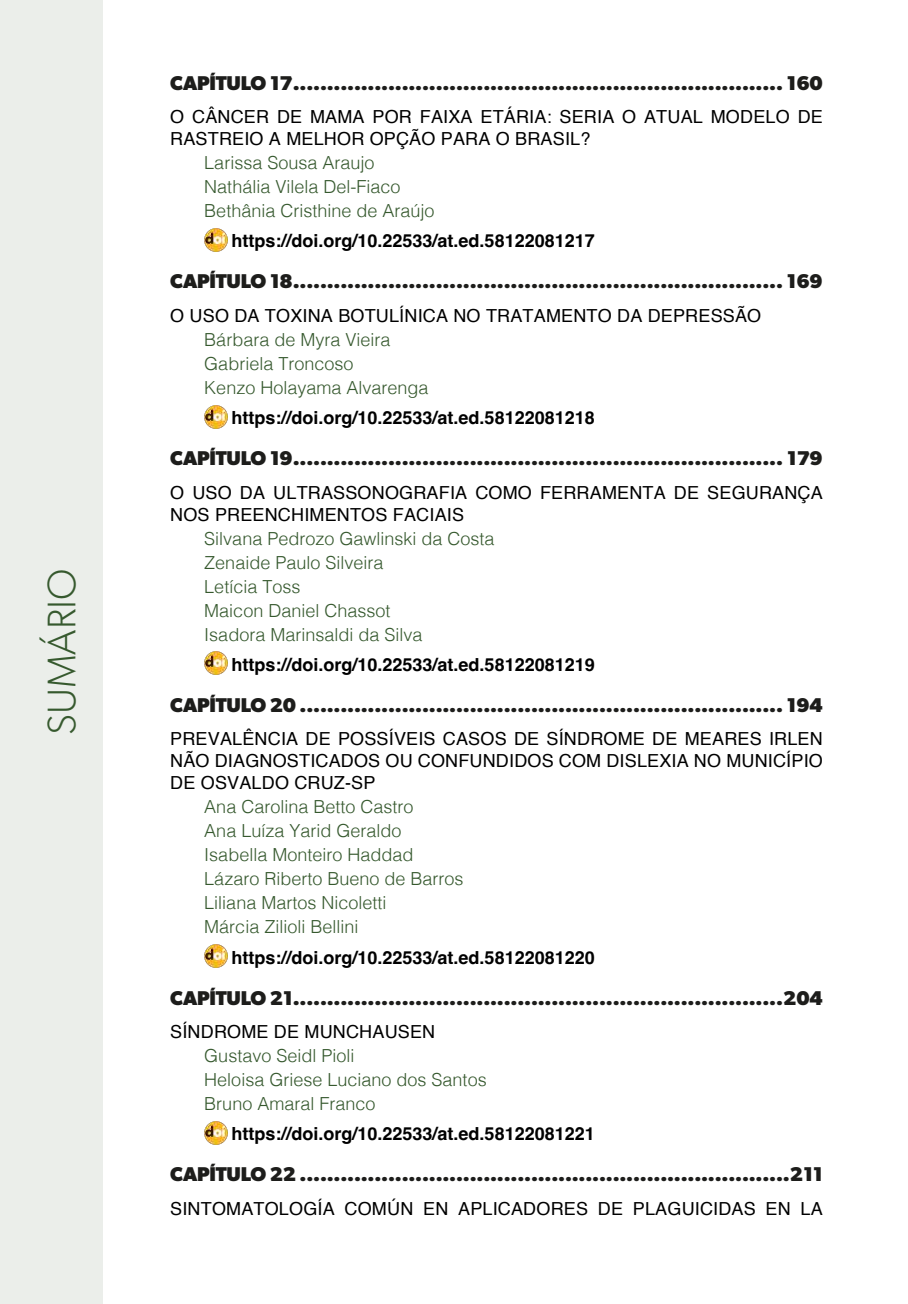
<style>
.page{position:relative;width:908px;height:1304px;background:#fff}
.page>*{position:absolute;margin:0;border:0;box-sizing:border-box;transform-origin:0 0}
.t1{font:300 40px "Gibson";color:#36592e}
.t2{font:700 20px "Gibson";letter-spacing:-.01em;color:#1d1d1b}
.t3{font:300 18px/24px "Helvetica";color:#36592e}
.t4{font:18px/22px "Helvetica";letter-spacing:.01em;color:#000}
.t5{font:700 18px "Helvetica";color:#000}
</style>
<div class="page">
<div style="left:0;top:0;width:103px;height:1304px;background:#ebeeea"></div>
<img style="left:204px;top:228px;width:23px;height:23px">
<img style="left:204px;top:405px;width:23px;height:23px">
<img style="left:204px;top:652px;width:23px;height:23px">
<img style="left:204px;top:945px;width:23px;height:23px">
<img style="left:204px;top:1121px;width:23px;height:23px">
<h1 class="t1" style="left:37px;top:735px;width:167px;rotate:-90deg">SUMÁRIO</h1>
<p class="t2" style="left:170px;top:71px;width:653px">CAPÍTULO 17........................................................................ 160</p>
<p class="t4" style="left:170px;top:106px;width:653px">O CÂNCER DE MAMA POR FAIXA ETÁRIA: SERIA O ATUAL MODELO DE<br>RASTREIO A MELHOR OPÇÃO PARA O BRASIL?</p>
<p class="t3" style="left:204px;top:149px;width:232px">Larissa Sousa Araujo<br>Nathália Vilela Del-Fiaco<br>Bethânia Cristhine de Araújo</p>
<p class="t5" style="left:231px;top:230px;width:365px">https://doi.org/10.22533/at.ed.58122081217</p>
<p class="t2" style="left:170px;top:270px;width:653px">CAPÍTULO 18........................................................................ 169</p>
<p class="t4" style="left:170px;top:305px;width:592px">O USO DA TOXINA BOTULÍNICA NO TRATAMENTO DA DEPRESSÃO</p>
<p class="t3" style="left:204px;top:326px;width:226px">Bárbara de Myra Vieira<br>Gabriela Troncoso<br>Kenzo Holayama Alvarenga</p>
<p class="t5" style="left:231px;top:407px;width:365px">https://doi.org/10.22533/at.ed.58122081218</p>
<p class="t2" style="left:170px;top:446px;width:653px">CAPÍTULO 19........................................................................ 179</p>
<p class="t4" style="left:170px;top:482px;width:653px">O USO DA ULTRASSONOGRAFIA COMO FERRAMENTA DE SEGURANÇA<br>NOS PREENCHIMENTOS FACIAIS</p>
<p class="t3" style="left:204px;top:525px;width:292px">Silvana Pedrozo Gawlinski da Costa<br>Zenaide Paulo Silveira<br>Letícia Toss<br>Maicon Daniel Chassot<br>Isadora Marinsaldi da Silva</p>
<p class="t5" style="left:231px;top:654px;width:365px">https://doi.org/10.22533/at.ed.58122081219</p>
<p class="t2" style="left:170px;top:693px;width:653px">CAPÍTULO 20 ....................................................................... 194</p>
<p class="t4" style="left:170px;top:729px;width:653px;text-align:justify">PREVALÊNCIA DE POSSÍVEIS CASOS DE SÍNDROME DE MEARES IRLEN NÃO DIAGNOSTICADOS OU CONFUNDIDOS COM DISLEXIA NO MUNICÍPIO DE OSVALDO CRUZ-SP</p>
<p class="t3" style="left:204px;top:794px;width:261px">Ana Carolina Betto Castro<br>Ana Luíza Yarid Geraldo<br>Isabella Monteiro Haddad<br>Lázaro Riberto Bueno de Barros<br>Liliana Martos Nicoletti<br>Márcia Zilioli Bellini</p>
<p class="t5" style="left:231px;top:946px;width:365px">https://doi.org/10.22533/at.ed.58122081220</p>
<p class="t2" style="left:170px;top:986px;width:653px">CAPÍTULO 21........................................................................204</p>
<p class="t4" style="left:170px;top:1021px;width:266px">SÍNDROME DE MUNCHAUSEN</p>
<p class="t3" style="left:204px;top:1042px;width:284px">Gustavo Seidl Pioli<br>Heloisa Griese Luciano dos Santos<br>Bruno Amaral Franco</p>
<p class="t5" style="left:231px;top:1123px;width:365px">https://doi.org/10.22533/at.ed.58122081221</p>
<p class="t2" style="left:170px;top:1163px;width:653px">CAPÍTULO 22 ........................................................................211</p>
<p class="t4" style="left:170px;top:1198px;width:653px">SINTOMATOLOGÍA COMÚN EN APLICADORES DE PLAGUICIDAS EN LA</p>
</div>
